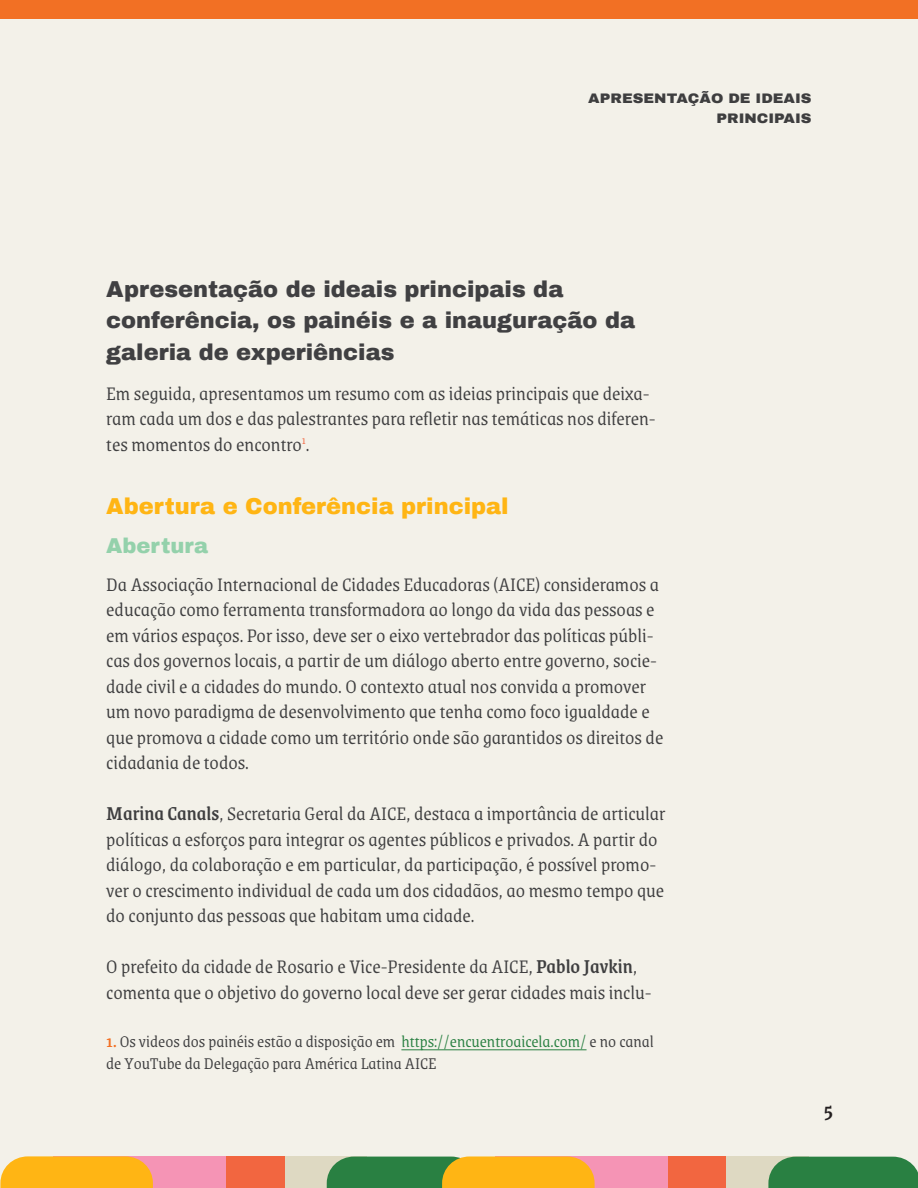
<style>
.page{position:relative;width:918px;height:1188px;background:#fff}
.page>*{position:absolute;margin:0;border:0;box-sizing:border-box;transform-origin:0 0}
.t1{font:500 24px "Grenze";color:#231f20}
.t2{font:900 22.5px/31.5px "Archivo";color:#404042}
.t3{font:900 22.5px "Archivo";color:#ffb514}
.t4{font:300 21px/25.5px "Grenze";color:#3e3e3f}
.t5{font:900 21px "Archivo";color:#94d1ab}
.t6{font:300 18px/21.6px "Grenze";color:#3e3e3f}
.t7{font:900 13.5px/19.5px "Archivo";color:#3e3e3f;text-align:right;scale:1.1 1}
.s1{font-weight:500}
.s2{font-weight:500;color:#f27024}
.s3{color:#298042}
</style>
<div class="page">
<div style="left:0;top:0;width:918px;height:1187px;background:#f3f1e9"></div>
<div style="left:110px;top:1157px;width:257px;height:31px;background:#ded9c2"></div>
<div style="left:112px;top:1157px;width:172px;height:31px;background:#f26640"></div>
<div style="left:53px;top:1157px;width:172px;height:31px;background:#f594b5"></div>
<svg style="left:1px;top:1156px;width:152px;height:32px;background:#feb521"></svg>
<div style="left:552px;top:1157px;width:257px;height:31px;background:#ded9c2"></div>
<div style="left:768px;top:1157px;width:150px;height:31px;background:#298042"></div>
<div style="left:554px;top:1157px;width:172px;height:31px;background:#f26640"></div>
<div style="left:495px;top:1157px;width:172px;height:31px;background:#f594b5"></div>
<svg style="left:327px;top:1156px;width:268px;height:32px;background:#a39f30"></svg>
<div style="left:0;top:0;width:918px;height:18px;background:#f27024"></div>
<hr style="left:401px;top:1049px;width:186px;height:1px;background:#298042">
<p class="t7" style="left:588px;top:89px;width:205px">APRESENTAÇÃO DE IDEAIS<br>PRINCIPAIS</p>
<p class="t2" style="left:106px;top:273px;width:530px">Apresentação de ideais principais da conferência, os painéis e a inauguração da galeria de experiências</p>
<p class="t4" style="left:106px;top:379px;width:551px">Em seguida, apresentamos um resumo com as ideias principais que deixa&shy;ram cada um dos e das palestrantes para refletir nas temáticas nos diferen&shy;tes momentos do encontro<sup>1</sup>.</p>
<p class="t3" style="left:106px;top:493px;width:404px">Abertura e Conferência principal</p>
<p class="t5" style="left:106px;top:532px;width:103px">Abertura</p>
<p class="t4" style="left:106px;top:570px;width:559px">Da Associação Internacional de Cidades Educadoras (AICE) consideramos a educação como ferramenta transformadora ao longo da vida das pessoas e em vários espaços. Por isso, deve ser o eixo vertebrador das políticas públi&shy;cas dos governos locais, a partir de um diálogo aberto entre governo, socie&shy;dade civil e a cidades do mundo. O contexto atual nos convida a promover um novo paradigma de desenvolvimento que tenha como foco igualdade e que promova a cidade como um território onde são garantidos os direitos de cidadania de todos.</p>
<p class="t4" style="left:106px;top:800px;width:561px"><span class="s1">Marina Canals</span>, Secretaria Geral da AICE, destaca a importância de articular políticas a esforços para integrar os agentes públicos e privados. A partir do diálogo, da colaboração e em particular, da participação, é possível promo&shy;ver o crescimento individual de cada um dos cidadãos, ao mesmo tempo que do conjunto das pessoas que habitam uma cidade.</p>
<p class="t4" style="left:106px;top:953px;width:547px">O prefeito da cidade de Rosario e Vice-Presidente da AICE, <span class="s1">Pablo Javkin</span>, comenta que o objetivo do governo local deve ser gerar cidades mais inclu-</p>
<p class="t6" style="left:106px;top:1030px;width:549px"><span class="s2">1.</span> Os videos dos painéis estão a disposição em <span class="s3">https://encuentroaicela.com/</span> e no canal de YouTube da Delegação para América Latina AICE</p>
<p class="t1" style="left:824px;top:1093px;width:11px">5</p>
</div>
